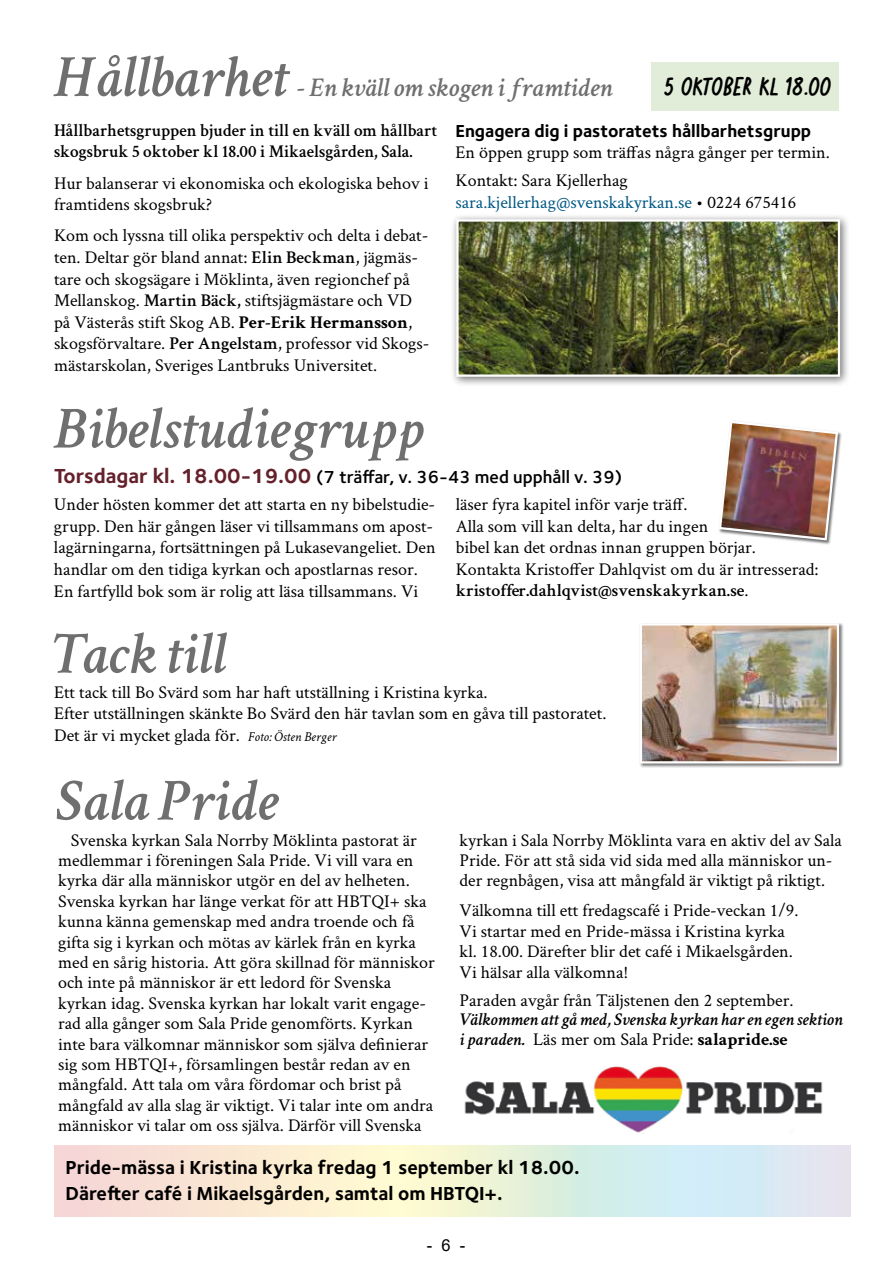
<style>
.page{position:relative;width:893px;height:1263px;background:#fff}
.page>*{position:absolute;margin:0;border:0;box-sizing:border-box;transform-origin:0 0}
.t1{font:italic 600 60px "Crimson Svk";color:#706f6f}
.t2{font:italic 600 27px "Crimson Svk";color:#706f6f}
.t3{font:24px "Post Box Rough";color:#000}
.t4{font:700 19.5px/25.5px "Foundry Sterling OT3";color:#000}
.t5{font:18px/20.4px "Crimson Svk";color:#000}
.t6{font:600 18px/21.6px "Crimson Svk";color:#000;scale:.96 1}
.t7{font:italic 600 18px/19.5px "Crimson Svk";color:#000}
.t8{font:600 18px "Foundry Sterling OT3";color:#000}
.t9{font:18px "Crimson Svk";color:#005984}
.t10{font:700 18px "Foundry Sterling OT3";color:#000}
.t11{font:16.5px "Arial";color:#000}
.s1{font-weight:600}
.s2{font-weight:700}
.s3{color:#000}
.s4{font-weight:700;font-size:21px;color:#65212b}
.s5{font-style:italic;font-size:13.5px}
.s6{font-weight:400;font-style:normal}
.s7{font-weight:700;font-style:normal}
</style>
<div class="page">
<div style="left:651px;top:62px;width:188px;height:48px;background:#e2edd9"></div>
<svg style="left:55px;top:1145px;width:795px;height:71px;background:#ebebde"></svg>
<img style="left:464px;top:1066px;width:359px;height:67px">
<div style="left:450px;top:213px;width:400px;height:174px;background:#000;opacity:.55"></div>
<img style="left:459px;top:222px;width:378px;height:152px">
<div style="left:456px;top:219px;width:384px;height:158px;border:2px solid #fff"></div>
<div style="left:718px;top:420px;width:124px;height:125px;background:#000;opacity:.55"></div>
<img style="left:718px;top:420px;width:121px;height:122px">
<div style="left:639px;top:623px;width:205px;height:145px;background:#000;opacity:.55"></div>
<img style="left:643px;top:626px;width:193px;height:134px">
<div style="left:640px;top:623px;width:199px;height:140px;border:2px solid #fff"></div>
<h1 class="t1" style="left:54px;top:35px;width:235px">Hållbarhet</h1>
<h3 class="t3" style="left:664px;top:69px;width:169px">5 OKTOBER KL 18.00</h3>
<h2 class="t2" style="left:297px;top:68px;width:317px">- En kväll om skogen i framtiden</h2>
<p class="t6" style="left:54px;top:118px;width:401px">Hållbarhetsgruppen bjuder in till en kväll om hållbart skogsbruk 5 oktober kl 18.00 i Mikaelsgården, Sala.</p>
<p class="t5" style="left:54px;top:171px;width:376px;line-height:21.6px">Hur balanserar vi ekonomiska och ekologiska behov i framtidens skogsbruk?</p>
<p class="t5" style="left:54px;top:224px;width:377px;line-height:21.6px">Kom och lyssna till olika perspektiv och delta i debat&shy;ten. Deltar gör bland annat: <span class="s1">Elin Beckman</span>, jägmäs&shy;tare och skogsägare i Möklinta, även regionchef på Mellanskog. <span class="s1">Martin Bäck,</span> stiftsjägmästare och VD på Västerås stift Skog AB. <span class="s2">Per-Erik Hermansson</span>, skogsförvaltare. <span class="s1">Per Angelstam</span>, professor vid Skogs&shy;mästarskolan, Sveriges Lantbruks Universitet.</p>
<p class="t10" style="left:455px;top:116px;width:357px">Engagera dig i pastoratets hållbarhetsgrupp</p>
<p class="t5" style="left:455px;top:138px;width:376px;line-height:27.6px">En öppen grupp som träffas några gånger per termin.<br>Kontakt: Sara Kjellerhag</p>
<p class="t9" style="left:455px;top:190px;width:342px">sara.kjellerhag@svenskakyrkan.se <span class="s3">• 0224 675416</span></p>
<h1 class="t1" style="left:54px;top:386px;width:371px">Bibelstudiegrupp</h1>
<p class="t8" style="left:54px;top:463px;width:570px"><span class="s4">Torsdagar kl. 18.00-19.00</span> (7 träffar, v. 36-43 med upphåll v. 39)</p>
<p class="t5" style="left:54px;top:493px;width:383px;line-height:21.6px">Under hösten kommer det att starta en ny bibelstudie&shy;grupp. Den här gången läser vi tillsammans om apost&shy;lagärningarna, fortsättningen på Lukasevangeliet. Den handlar om den tidiga kyrkan och apostlarnas resor.<br>En fartfylld bok som är rolig att läsa tillsammans. Vi</p>
<p class="t5" style="left:456px;top:493px;width:365px;line-height:21.5px">läser fyra kapitel inför varje träff.<br>Alla som vill kan delta, har du ingen<br>bibel kan det ordnas innan gruppen börjar.<br>Kontakta Kristoffer Dahlqvist om du är intresserad: <span class="s1">kristoffer.dahlqvist@svenskakyrkan.se</span>.</p>
<h1 class="t1" style="left:54px;top:611px;width:173px">Tack till</h1>
<p class="t5" style="left:54px;top:680px;width:554px;line-height:21.6px">Ett tack till Bo Svärd som har haft utställning i Kristina kyrka.<br>Efter utställningen skänkte Bo Svärd den här tavlan som en gåva till pastoratet.<br>Det är vi mycket glada för. <span class="s5">Foto: Östen Berger</span></p>
<h1 class="t1" style="left:56px;top:758px;width:224px">Sala Pride</h1>
<p class="t5" style="left:58px;top:829px;width:378px;text-indent:13px">Svenska kyrkan Sala Norrby Möklinta pastorat är medlemmar i föreningen Sala Pride. Vi vill vara en kyrka där alla människor utgör en del av helheten.<br>Svenska kyrkan har länge verkat för att HBTQI+ ska kunna känna gemenskap med andra troende och få gifta sig i kyrkan och mötas av kärlek från en kyrka med en sårig historia. Att göra skillnad för människor och inte på människor är ett ledord för Svenska kyrkan idag. Svenska kyrkan har lokalt varit engage&shy;rad alla gånger som Sala Pride genomförts. Kyrkan inte bara välkomnar människor som själva definierar sig som HBTQI+, församlingen består redan av en mångfald. Att tala om våra fördomar och brist på mångfald av alla slag är viktigt. Vi talar inte om andra människor vi talar om oss själva. Därför vill Svenska</p>
<p class="t5" style="left:460px;top:829px;width:384px">kyrkan i Sala Norrby Möklinta vara en aktiv del av Sala<br>Pride. För att stå sida vid sida med alla människor un&shy;der regnbågen, visa att mångfald är viktigt på riktigt.</p>
<p class="t5" style="left:460px;top:899px;width:340px">Välkomna till ett fredagscafé i Pride-veckan 1/9.<br>Vi startar med en Pride-mässa i Kristina kyrka kl. 18.00. Därefter blir det café i Mikaelsgården.<br>Vi hälsar alla välkomna!</p>
<p class="t5" style="left:460px;top:989px;width:335px">Paraden avgår från Täljstenen den 2 september.</p>
<p class="t7" style="left:460px;top:1008px;width:385px">Välkommen att gå med, Svenska kyrkan har en egen sektion i paraden. <span class="s6">Läs mer om Sala Pride:</span> <span class="s7">salapride.se</span></p>
<p class="t4" style="left:66px;top:1154px;width:515px">Pride-mässa i Kristina kyrka fredag 1 september kl 18.00.<br>Därefter café i Mikaelsgården, samtal om HBTQI+.</p>
<p class="t11" style="left:427px;top:1233px;width:40px">- 6 -</p>
</div>
